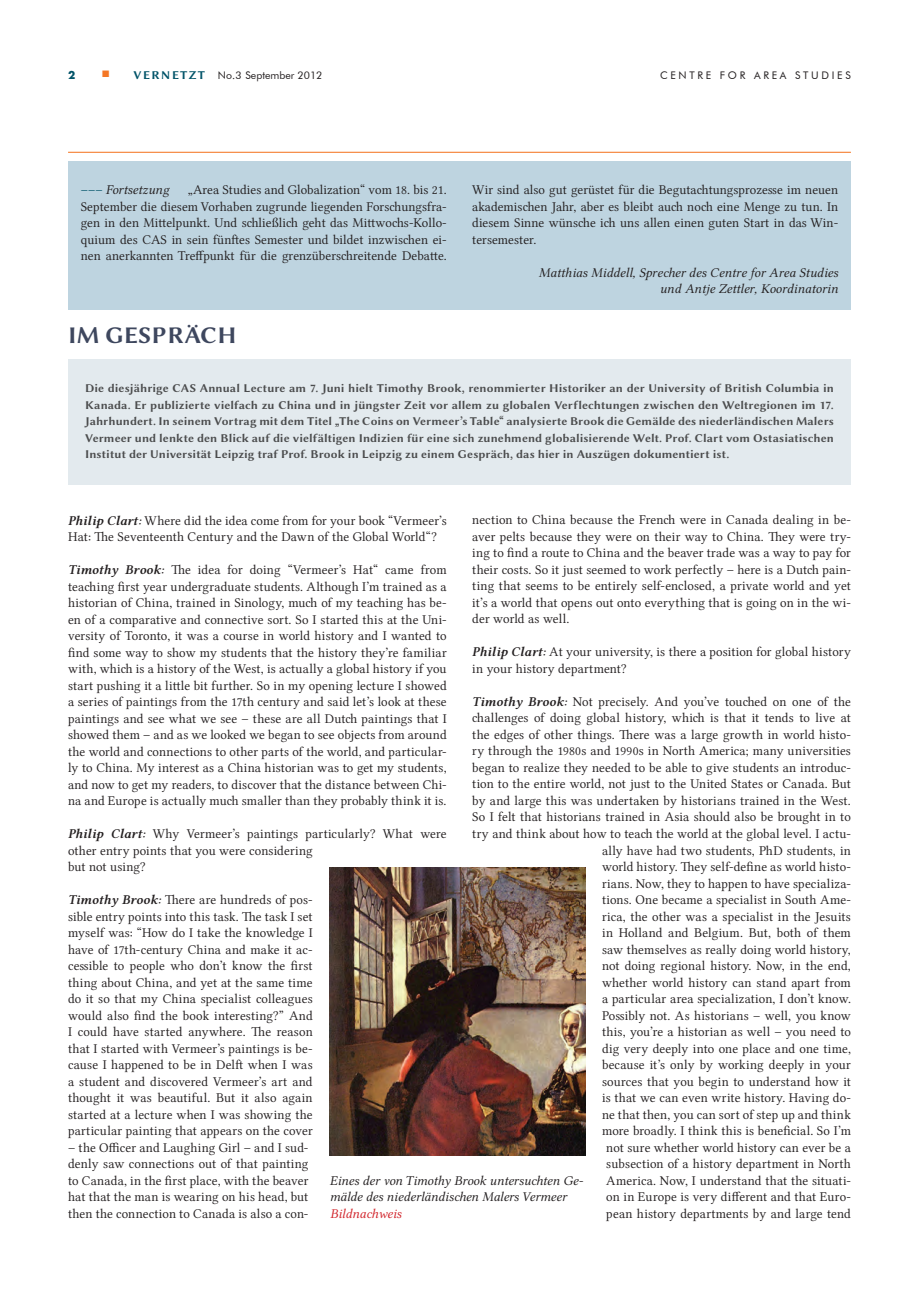
<style>
.page{position:relative;width:919px;height:1289px;background:#fff}
.page>*{position:absolute;margin:0;border:0;box-sizing:border-box;transform-origin:0 0}
.t1{font:24px "Lin Biolinum OB";color:#3e475e}
.t2{font:13.5px/16.5px "Lin Libertine O";letter-spacing:.01em;color:#231f20;text-align:justify}
.t3{font:13.5px/16.5px "Lin Libertine IO";color:#231f20;text-align:right}
.t4{font:13.5px "Lin Libertine IO";color:#d1232a}
.t5{font:12px/16.5px "Lin Biolinum OB";letter-spacing:.005em;color:#4b4c4d;text-align:justify}
.t6{font:12px "Lin Biolinum OB";color:#005368}
.t7{font:10.5px "Futura BT";color:#231f20}
.t8{font:10.5px "Futura BT";letter-spacing:.26em;color:#231f20}
.t9{font:700 10.5px "Futura";color:#005368}
.s1{font-family:"Lin Biolinum O";font-size:15px;color:#f47725}
.s2{font-family:"Lin Biolinum OB";font-size:12px;color:#005368}
.s3{font-family:"Lin Libertine O";color:#005368}
.s4{font-family:"Lin Libertine OZI"}
</style>
<div class="page">
<hr style="left:68px;top:152px;width:782px;height:1px;background:#f47725">
<div style="left:68px;top:359px;width:782px;height:126px;background:#e3eaee"></div>
<div style="left:68px;top:162px;width:782px;height:148px;background:#bed4e0"></div>
<img style="left:330px;top:867px;width:255px;height:288px">
<p class="t9" style="left:68px;top:68px;width:9px">2</p>
<p class="t6" style="left:101px;top:66px;width:50px"><span class="s1">■</span> VERNE</p>
<p class="t7" style="left:180px;top:69px;width:144px"><span class="s2">TZT</span> No.3 September 2012</p>
<p class="t8" style="left:660px;top:69px;width:192px">CENTRE FOR AREA STUDIES</p>
<p class="t2" style="left:81px;top:182px;width:367px;text-indent:107px">„Area Studies and Globalization“ vom 18. bis 21.<br>September die diesem Vorhaben zugrunde liegenden Forschungsfra&shy;gen in den Mittelpunkt. Und schließlich geht das Mittwochs-Kollo&shy;quium des CAS in sein fünftes Semester und bildet inzwischen ei&shy;nen anerkannten Treffpunkt für die grenzüberschreitende Debatte.</p>
<p class="t2" style="left:472px;top:182px;width:367px">Wir sind also gut gerüstet für die Begutachtungsprozesse im neuen akademischen Jahr, aber es bleibt auch noch eine Menge zu tun. In diesem Sinne wünsche ich uns allen einen guten Start in das Win&shy;tersemester.</p>
<p class="t3" style="left:539px;top:264px;width:301px">Matthias Middell, Sprecher des Centre for Area Studies und Antje Zettler, Koordinatorin</p>
<p class="t3" style="left:81px;top:182px;width:90px"><span class="s3">–––</span> Fortsetzung</p>
<h1 class="t1" style="left:68px;top:318px;width:71px">Im GEsp</h1>
<h1 class="t1" style="left:167px;top:318px;width:70px">räc h</h1>
<p class="t5" style="left:85px;top:379px;width:750px">Die diesjährige CAS Annual Lecture am 7. Juni hielt Timothy Brook, renommierter H istoriker an der University of British Columbia in Kanada. Er publizierte vielfach zu China und in jüngster Zeit vor allem zu globalen Verflechtungen zwischen den Weltregionen im 17.<br>Jahrhundert. I n seinem Vortrag mit dem Titel „The Coins on Vermeer’s Table“ analysierte Brook die Gemälde des niederländischen Malers Vermeer und lenkte den Blick auf die vielfältigen I ndizien für eine sich zunehmend globalisierende Welt. Prof. Clart vom Ostasiatischen I nstitut der Universität Leipzig traf Prof. Brook in Leipzig zu einem Gespräch, das hier in Auszügen dokumentiert ist.</p>
<p class="t2" style="left:68px;top:512px;width:380px"><span class="s4">Philip Clart:</span> Where did the idea come from for your book “Vermeer’s<br>Hat: The Seventeenth Century and the Dawn of the Global World“?</p>
<p class="t2" style="left:68px;top:562px;width:380px"><span class="s4">Timothy Brook:</span> The idea for doing “Vermeer’s Hat“ came from teaching first year undergraduate students. Although I’m trained as a historian of China, trained in Sinology, much of my teaching has be&shy;en of a comparative and connective sort. So I started this at the Uni&shy;versity of Toronto, it was a course in world history and I wanted to find some way to show my students that the history they’re familiar with, which is a history of the West, is actually a global history if you start pushing it a little bit further. So in my opening lecture I showed a series of paintings from the 17th century and said let’s look at these paintings and see what we see – these are all Dutch paintings that I showed them – and as we looked we began to see objects from around the world and connections to other parts of the world, and particular&shy;ly to China. My interest as a China historian was to get my students, and now to get my readers, to discover that the distance between Chi&shy;na and Europe is actually much smaller than they probably think it is.</p>
<p class="t2" style="left:68px;top:826px;width:380px;text-align:left"><span class="s4">Philip Clart:</span> Why Vermeer’s paintings particularly? What were other entry points that you were considering<br>but not using?</p>
<p class="t2" style="left:68px;top:892px;width:246px"><span class="s4">Timothy Brook:</span> There are hundreds of pos&shy;sible entry points into this task. The task I set myself was: “How do I take the knowledge I have of 17th-century China and make it ac&shy;cessible to people who don’t know the first thing about China, and yet at the same time do it so that my China specialist colleagues would also find the book interesting?” And I could have started anywhere. The reason that I started with Vermeer’s paintings is be&shy;cause I happened to be in Delft when I was a student and discovered Vermeer’s art and thought it was beautiful. But it also again started at a lecture when I was showing the particular painting that appears on the cover</p>
<p class="t2" style="left:68px;top:1139px;width:242px">– the Officer and Laughing Girl – and I sud&shy;denly saw connections out of that painting to Canada, in the first place, with the beaver hat that the man is wearing on his head, but then the connection to Canada is also a con-</p>
<p class="t2" style="left:472px;top:512px;width:380px">nection to China because the French were in Canada dealing in be&shy;aver pelts because they were on their way to China. They were try&shy;ing to find a route to China and the beaver trade was a way to pay for their costs. So it just seemed to work perfectly – here is a Dutch pain&shy;ting that seems to be entirely self-enclosed, a private world and yet it’s a world that opens out onto everything that is going on in the wi&shy;der world as well.</p>
<p class="t2" style="left:472px;top:644px;width:380px"><span class="s4">Philip Clart:</span> At your university, is there a position for global history in your history department?</p>
<p class="t2" style="left:472px;top:693px;width:380px;text-align:right"><span class="s4">Timothy Brook:</span> Not precisely. And you’ve touched on one of the challenges of doing global history, which is that it tends to live at the edges of other things. There was a large growth in world histo&shy;ry through the 1980s and 1990s in North America; many universities began to realize they needed to be able to give students an introduc&shy;tion to the entire world, not just to the United States or Canada. But by and large this was undertaken by historians trained in the West.<br>So I felt that historians trained in Asia should also be brought in to try and think about how to teach the world at the global level. I actu&shy;ally have had two students, PhD students, in<br>world history. They self-define as world histo-<br>rians. Now, they to happen to have specializa-<br>tions. One became a specialist in South Ame-<br>rica, the other was a specialist in the Jesuits<br>in Holland and Belgium. But, both of them<br>saw themselves as really doing world history,<br>not doing regional history. Now, in the end,<br>whether world history can stand apart from<br>a particular area specialization, I don’t know.<br>Possibly not. As historians – well, you know<br>this, you’re a historian as well – you need to<br>dig very deeply into one place and one time,<br>because it’s only by working deeply in your<br>sources that you begin to understand how it<br>is that we can even write history. Having do-<br>ne that then, you can sort of step up and think<br>more broadly. I think this is beneficial. So I’m<br>not sure whether world history can ever be a<br>subsection of a history department in North<br>America. Now, I understand that the situati-<br>on in Europe is very different and that Euro-<br>pean history departments by and large tend</p>
<p class="t3" style="left:330px;top:1172px;width:255px;text-align:left">Eines der von Timothy Brook untersuchten Ge&shy;mälde des niederländischen Malers Vermeer</p>
<p class="t4" style="left:330px;top:1205px;width:73px">Bildnachweis</p>
</div>
